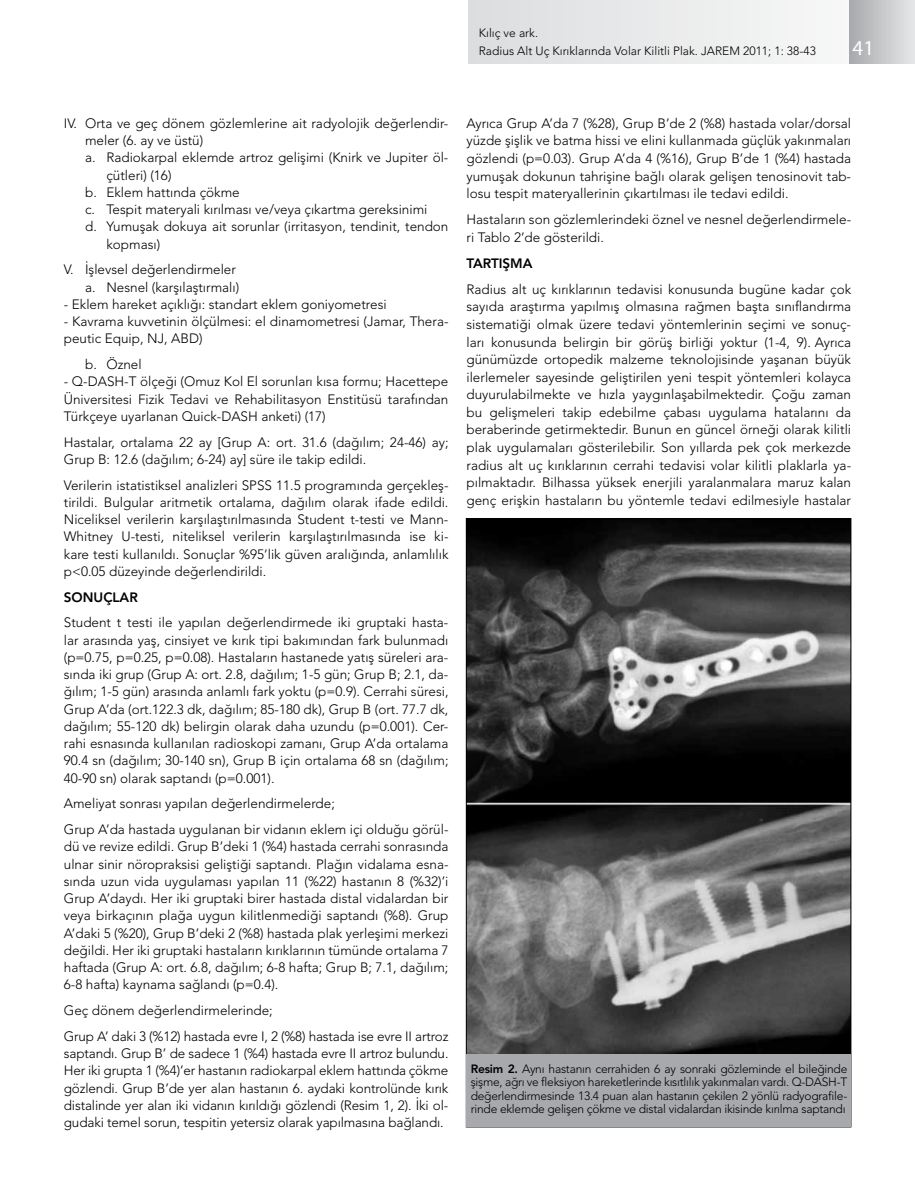
<style>
.page{position:relative;width:915px;height:1191px;background:#fff}
.page>*{position:absolute;margin:0;border:0;box-sizing:border-box;transform-origin:0 0}
.t1{font:21px "Myriad";color:#fff}
.t2{font:300 13.5px/17.2px "Avenir LT Std";color:#000;text-align:justify}
.t3{font:800 13.5px "Avenir LT Std";color:#000}
.t4{font:300 12px/13.5px "Avenir LT Std";color:#000}
.s1{font-weight:800}
</style>
<div class="page">
<div style="left:469px;top:0;width:443px;height:64px;background:linear-gradient(to bottom,#eaeaeb,#eaeaeb)"></div>
<div style="left:849px;top:0;width:65px;height:64px;background:linear-gradient(to right,#a7a9ac,#e5e6e7)"></div>
<img style="left:468px;top:520px;width:380px;height:534px">
<div style="left:466px;top:1054px;width:384px;height:72px;background:#a7a9ac"></div>
<p class="t4" style="left:478px;top:23px;width:338px;line-height:18.6px">Kılıç ve ark.<br>Radius Alt Uç Kırıklarında Volar Kilitli Plak. JAREM 2011; 1: 38-43</p>
<h1 class="t1" style="left:852px;top:35px;width:23px">41</h1>
<p class="t2" style="left:64px;top:115px;width:386px">IV. Orta ve geç dönem gözlemlerine ait radyolojik değerlendir-</p>
<p class="t2" style="left:85px;top:132px;width:120px">meler (6. ay ve üstü)</p>
<p class="t2" style="left:85px;top:149px;width:365px">a. Radiokarpal eklemde artroz gelişimi (Knirk ve Jupiter öl-</p>
<p class="t2" style="left:106px;top:166px;width:67px">çütleri) (16)</p>
<p class="t2" style="left:85px;top:183px;width:156px">b. Eklem hattında çökme</p>
<p class="t2" style="left:85px;top:201px;width:343px">c. Tespit materyali kırılması ve/veya çıkartma gereksinimi</p>
<p class="t2" style="left:85px;top:218px;width:365px">d. Yumuşak dokuya ait sorunlar (irritasyon, tendinit, tendon</p>
<p class="t2" style="left:106px;top:235px;width:55px">kopması)</p>
<p class="t2" style="left:64px;top:261px;width:177px;text-align:right">V. İşlevsel değerlendirmeler a. Nesnel (karşılaştırmalı)</p>
<p class="t2" style="left:64px;top:295px;width:324px">- Eklem hareket açıklığı: standart eklem goniyometresi</p>
<p class="t2" style="left:64px;top:313px;width:386px">- Kavrama kuvvetinin ölçülmesi: el dinamometresi (Jamar, Thera&shy;peutic Equip, NJ, ABD)</p>
<p class="t2" style="left:85px;top:356px;width:58px">b. Öznel</p>
<p class="t2" style="left:64px;top:373px;width:386px">- Q-DASH-T ölçeği (Omuz Kol El sorunları kısa formu; Hacettepe Üniversitesi Fizik Tedavi ve Rehabilitasyon Enstitüsü tarafından Türkçeye uyarlanan Quick-DASH anketi) (17)</p>
<p class="t2" style="left:64px;top:433px;width:386px">Hastalar, ortalama 22 ay [Grup A: ort. 31.6 (dağılım; 24-46) ay;<br>Grup B: 12.6 (dağılım; 6-24) ay] süre ile takip edildi.</p>
<p class="t2" style="left:64px;top:476px;width:386px">Verilerin istatistiksel analizleri SPSS 11.5 programında gerçekleş&shy;tirildi. Bulgular aritmetik ortalama, dağılım olarak ifade edildi.<br>Niceliksel verilerin karşılaştırılmasında Student t-testi ve Mann-Whitney U-testi, niteliksel verilerin karşılaştırılmasında ise ki&shy;kare testi kullanıldı. Sonuçlar %95’lik güven aralığında, anlamlılık p&lt;0.05 düzeyinde değerlendirildi.</p>
<p class="t3" style="left:64px;top:589px;width:75px">SONUÇLAR</p>
<p class="t2" style="left:64px;top:614px;width:386px">Student t testi ile yapılan değerlendirmede iki gruptaki hasta&shy;lar arasında yaş, cinsiyet ve kırık tipi bakımından fark bulunmadı (p=0.75, p=0.25, p=0.08). Hastaların hastanede yatış süreleri ara&shy;sında iki grup (Grup A: ort. 2.8, dağılım; 1-5 gün; Grup B; 2.1, da&shy;ğılım; 1-5 gün) arasında anlamlı fark yoktu (p=0.9). Cerrahi süresi, Grup A’da (ort.122.3 dk, dağılım; 85-180 dk), Grup B (ort. 77.7 dk, dağılım; 55-120 dk) belirgin olarak daha uzundu (p=0.001). Cer&shy;rahi esnasında kullanılan radioskopi zamanı, Grup A’da ortalama 90.4 sn (dağılım; 30-140 sn), Grup B için ortalama 68 sn (dağılım; 40-90 sn) olarak saptandı (p=0.001).</p>
<p class="t2" style="left:64px;top:790px;width:386px;line-height:25.8px">Ameliyat sonrası yapılan değerlendirmelerde;<br>Grup A’da hastada uygulanan bir vidanın eklem içi olduğu görül-</p>
<p class="t2" style="left:64px;top:838px;width:386px">dü ve revize edildi. Grup B’deki 1 (%4) hastada cerrahi sonrasında ulnar sinir nöropraksisi geliştiği saptandı. Plağın vidalama esna&shy;sında uzun vida uygulaması yapılan 11 (%22) hastanın 8 (%32)’i Grup A’daydı. Her iki gruptaki birer hastada distal vidalardan bir veya birkaçının plağa uygun kilitlenmediği saptandı (%8). Grup A’daki 5 (%20), Grup B’deki 2 (%8) hastada plak yerleşimi merkezi değildi. Her iki gruptaki hastaların kırıklarının tümünde ortalama 7 haftada (Grup A: ort. 6.8, dağılım; 6-8 hafta; Grup B; 7.1, dağılım; 6-8 hafta) kaynama sağlandı (p=0.4).</p>
<p class="t2" style="left:64px;top:997px;width:386px;line-height:25.8px">Geç dönem değerlendirmelerinde;<br>Grup A’ daki 3 (%12) hastada evre I, 2 (%8) hastada ise evre II artroz</p>
<p class="t2" style="left:64px;top:1044px;width:386px">saptandı. Grup B’ de sadece 1 (%4) hastada evre II artroz bulundu.<br>Her iki grupta 1 (%4)’er hastanın radiokarpal eklem hattında çökme gözlendi. Grup B’de yer alan hastanın 6. aydaki kontrolünde kırık distalinde yer alan iki vidanın kırıldığı gözlendi (Resim 1, 2). İki ol&shy;gudaki temel sorun, tespitin yetersiz olarak yapılmasına bağlandı.</p>
<p class="t2" style="left:466px;top:114px;width:386px">Ayrıca Grup A’da 7 (%28), Grup B’de 2 (%8) hastada volar/dorsal yüzde şişlik ve batma hissi ve elini kullanmada güçlük yakınmaları gözlendi (p=0.03). Grup A’da 4 (%16), Grup B’de 1 (%4) hastada yumuşak dokunun tahrişine bağlı olarak gelişen tenosinovit tab&shy;losu tespit materyallerinin çıkartılması ile tedavi edildi.</p>
<p class="t2" style="left:466px;top:211px;width:386px">Hastaların son gözlemlerindeki öznel ve nesnel değerlendirmele&shy;ri Tablo 2’de gösterildi.</p>
<p class="t3" style="left:466px;top:255px;width:68px">TARTIŞMA</p>
<p class="t2" style="left:466px;top:280px;width:386px">Radius alt uç kırıklarının tedavisi konusunda bugüne kadar çok sayıda araştırma yapılmış olmasına rağmen başta sınıflandırma sistematiği olmak üzere tedavi yöntemlerinin seçimi ve sonuç&shy;ları konusunda belirgin bir görüş birliği yoktur (1-4, 9). Ayrıca günümüzde ortopedik malzeme teknolojisinde yaşanan büyük ilerlemeler sayesinde geliştirilen yeni tespit yöntemleri kolayca duyurulabilmekte ve hızla yaygınlaşabilmektedir. Çoğu zaman bu gelişmeleri takip edebilme çabası uygulama hatalarını da beraberinde getirmektedir. Bunun en güncel örneği olarak kilitli plak uygulamaları gösterilebilir. Son yıllarda pek çok merkezde radius alt uç kırıklarının cerrahi tedavisi volar kilitli plaklarla ya&shy;pılmaktadır. Bilhassa yüksek enerjili yaralanmalara maruz kalan genç erişkin hastaların bu yöntemle tedavi edilmesiyle hastalar</p>
<p class="t4" style="left:470px;top:1061px;width:378px;text-align:justify"><span class="s1">Resim 2.</span> Aynı hastanın cerrahiden 6 ay sonraki gözleminde el bileğinde şişme, ağrı ve fleksiyon hareketlerinde kısıtlılık yakınmaları vardı. Q-DASH-T değerlendirmesinde 13.4 puan alan hastanın çekilen 2 yönlü radyografile&shy;rinde eklemde gelişen çökme ve distal vidalardan ikisinde kırılma saptandı</p>
</div>
